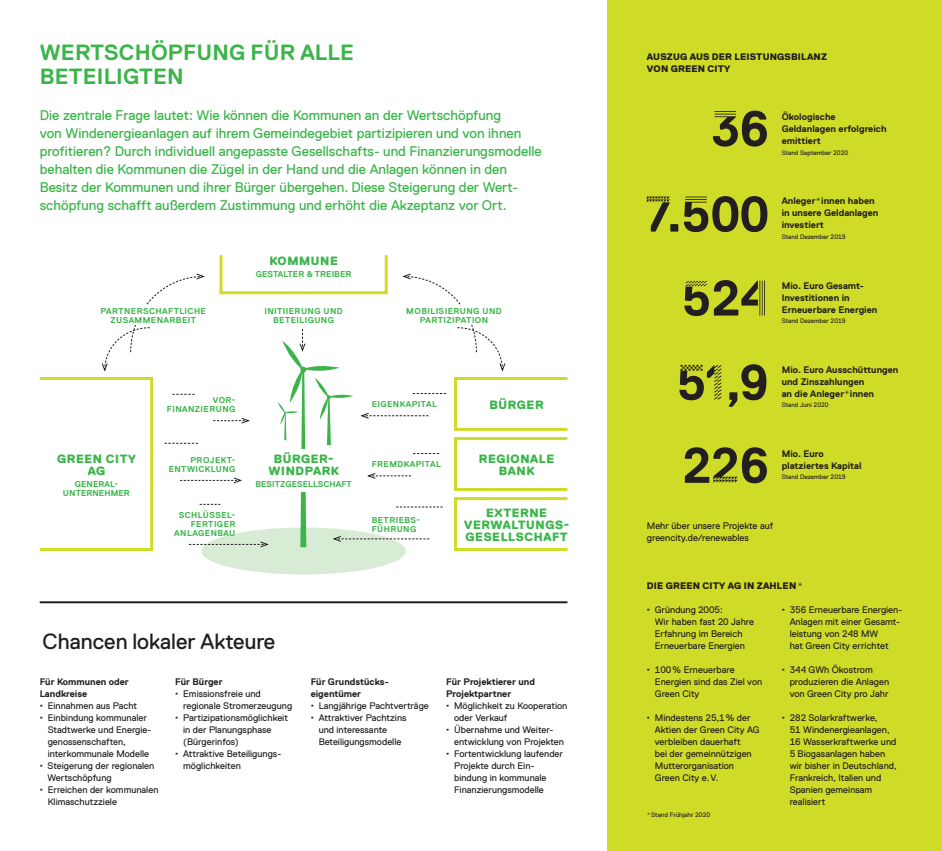
<style>
.page{position:relative;width:942px;height:851px;background:#fff}
.page>*{position:absolute;margin:0;border:0;box-sizing:border-box;transform-origin:0 0}
.t1{font:50px "Green City Replica";color:#231f20}
.t2{font:700 22px/24px "Replica Std";letter-spacing:.01em;color:#3bb54a}
.t3{font:22px "Replica Std";color:#231f20}
.t4{font:14px/18px "Replica Std";color:#3bb54a}
.t5{font:800 12px/12px "Replica Std";letter-spacing:.05em;color:#3bb54a;text-align:center}
.t6{font:9.5px/12px "Replica Std";color:#231f20}
.t7{font:700 9.5px/12px "Replica Std";color:#231f20}
.t8{font:800 9.5px/12px "Replica Std";letter-spacing:.02em;color:#231f20}
.t9{font:700 8.5px/9px "Replica Std";letter-spacing:.05em;color:#3bb54a;text-align:right}
.t10{font:700 8.5px/9px "Replica Std";letter-spacing:.01em;color:#3bb54a;text-align:center}
.t11{font:6.5px "Replica Std";color:#231f20}
.s1{font-weight:800}
</style>
<div class="page">
<div style="left:201px;top:527px;width:204px;height:47px;background:#d8ebd4;border-radius:50%"></div>
<hr style="left:40px;top:601px;width:527px;height:2px;background:#231f20">
<svg style="left:39px;top:255px;width:529px;height:297px"></svg>
<div style="left:89px;top:305px;width:128px;height:20px;background:#fff"></div>
<div style="left:266px;top:449px;width:74px;height:7px;background:#fff"></div>
<div style="left:266px;top:485px;width:74px;height:6px;background:#fff"></div>
<div style="left:255px;top:453px;width:96px;height:36px;background:#fff"></div>
<div style="left:607px;top:0;width:334px;height:850px;background:#cfdc27"></div>
<h2 class="t2" style="left:40px;top:41px;width:315px">WERTSCHÖPFUNG FÜR ALLE<br>BETEILIGTEN</h2>
<p class="t4" style="left:40px;top:106px;width:503px">Die zentrale Frage lautet: Wie können die Kommunen an der Wertschöpfung<br>von Windenergieanlagen auf ihrem Gemeindegebiet partizipieren und von ihnen profitieren? Durch individuell angepasste Gesellschafts- und Finanzierungsmodelle behalten die Kommunen die Zügel in der Hand und die Anlagen können in den Besitz der Kommunen und ihrer Bürger übergehen. Diese Steigerung der Wert&shy;schöpfung schafft außerdem Zustimmung und erhöht die Akzeptanz vor Ort.</p>
<p class="t9" style="left:100px;top:306px;width:107px;text-align:center">PARTNERSCHAFTLICHE<br>ZUSAMMENARBEIT</p>
<p class="t5" style="left:269px;top:254px;width:70px">KOMMUNE</p>
<p class="t10" style="left:255px;top:269px;width:97px">GESTALTER &amp; TREIBER</p>
<p class="t9" style="left:264px;top:306px;width:80px;text-align:center">INITIIERUNG UND<br>BETEILIGUNG</p>
<p class="t9" style="left:406px;top:306px;width:97px;text-align:center">MOBILISIERUNG UND<br>PARTIZIPATION</p>
<p class="t5" style="left:57px;top:452px;width:80px">GREEN CITY<br>AG</p>
<p class="t10" style="left:63px;top:479px;width:68px">GENERAL-<br>UNTERNEHMER</p>
<p class="t9" style="left:167px;top:395px;width:70px">VOR-<br>FINANZIERUNG</p>
<p class="t9" style="left:169px;top:455px;width:68px">PROJEKT-<br>ENTWICKLUNG</p>
<p class="t9" style="left:174px;top:511px;width:63px">SCHLÜSSEL-<br>FERTIGER<br>ANLAGENBAU</p>
<p class="t5" style="left:268px;top:452px;width:72px">BÜRGER-<br>WINDPARK</p>
<p class="t10" style="left:255px;top:479px;width:98px">BESITZGESELLSCHAFT</p>
<p class="t9" style="left:371px;top:400px;width:67px">EIGENKAPITAL</p>
<p class="t9" style="left:371px;top:460px;width:71px">FREMDKAPITAL</p>
<p class="t9" style="left:371px;top:515px;width:50px;text-align:left">BETRIEBS-<br>FÜHRUNG</p>
<p class="t5" style="left:489px;top:398px;width:55px">BÜRGER</p>
<p class="t5" style="left:478px;top:452px;width:77px">REGIONALE<br>BANK</p>
<p class="t5" style="left:464px;top:506px;width:106px">EXTERNE<br>VERWALTUNGS-<br>GESELLSCHAFT</p>
<h2 class="t3" style="left:43px;top:629px;width:234px">Chancen lokaler Akteure</h2>
<p class="t7" style="left:40px;top:675px;width:91px">Für Kommunen oder</p>
<p class="t7" style="left:40px;top:687px;width:49px">Landkreise</p>
<p class="t6" style="left:40px;top:699px;width:99px"><span class="s1">·</span> Einnahmen aus Pacht</p>
<p class="t6" style="left:40px;top:711px;width:109px"><span class="s1">·</span> Einbindung kommunaler</p>
<p class="t6" style="left:48px;top:723px;width:105px">Stadtwerke und Energie-</p>
<p class="t6" style="left:48px;top:735px;width:80px">genossenschaften,</p>
<p class="t6" style="left:48px;top:747px;width:103px">interkommunale Modelle</p>
<p class="t6" style="left:40px;top:759px;width:116px"><span class="s1">·</span> Steigerung der regionalen</p>
<p class="t6" style="left:48px;top:771px;width:66px">Wertschöpfung</p>
<p class="t6" style="left:40px;top:783px;width:120px"><span class="s1">·</span> Erreichen der kommunalen</p>
<p class="t6" style="left:48px;top:795px;width:71px">Klimaschutzziele</p>
<p class="t7" style="left:175px;top:675px;width:49px">Für Bürger</p>
<p class="t6" style="left:175px;top:687px;width:87px"><span class="s1">·</span> Emissionsfreie und</p>
<p class="t6" style="left:183px;top:699px;width:110px">regionale Stromerzeugung</p>
<p class="t6" style="left:175px;top:711px;width:114px"><span class="s1">·</span> Partizipationsmöglichkeit</p>
<p class="t6" style="left:183px;top:723px;width:90px">in der Planungsphase</p>
<p class="t6" style="left:183px;top:735px;width:57px">(Bürgerinfos)</p>
<p class="t6" style="left:175px;top:747px;width:107px"><span class="s1">·</span> Attraktive Beteiligungs-</p>
<p class="t6" style="left:183px;top:759px;width:59px">möglichkeiten</p>
<p class="t7" style="left:310px;top:675px;width:79px">Für Grundstücks-</p>
<p class="t7" style="left:310px;top:687px;width:52px">eigentümer</p>
<p class="t6" style="left:310px;top:699px;width:120px"><span class="s1">·</span> Langjährige Pachtverträge</p>
<p class="t6" style="left:310px;top:711px;width:97px"><span class="s1">·</span> Attraktiver Pachtzins</p>
<p class="t6" style="left:318px;top:723px;width:70px">und interessante</p>
<p class="t6" style="left:318px;top:735px;width:84px">Beteiligungsmodelle</p>
<p class="t7" style="left:446px;top:675px;width:90px">Für Projektierer und</p>
<p class="t7" style="left:446px;top:687px;width:67px">Projektpartner</p>
<p class="t6" style="left:446px;top:699px;width:123px"><span class="s1">·</span> Möglichkeit zu Kooperation</p>
<p class="t6" style="left:454px;top:711px;width:55px">oder Verkauf</p>
<p class="t6" style="left:446px;top:723px;width:109px"><span class="s1">·</span> Übernahme und Weiter-</p>
<p class="t6" style="left:454px;top:735px;width:111px">entwicklung von Projekten</p>
<p class="t6" style="left:446px;top:747px;width:118px"><span class="s1">·</span> Fortentwicklung laufender</p>
<p class="t6" style="left:454px;top:759px;width:82px">Projekte durch Ein-</p>
<p class="t6" style="left:454px;top:771px;width:94px">bindung in kommunale</p>
<p class="t6" style="left:454px;top:783px;width:91px">Finanzierungsmodelle</p>
<p class="t8" style="left:646px;top:51px;width:182px">AUSZUG AUS DER LEISTUNGSBILANZ<br>VON GREEN CITY</p>
<h1 class="t1" style="left:711px;top:101px;width:59px">36</h1>
<p class="t7" style="left:781px;top:111px;width:106px">Ökologische<br>Geldanlagen erfolgreich emittiert</p>
<p class="t11" style="left:781px;top:149px;width:68px">Stand September 2020</p>
<h1 class="t1" style="left:644px;top:186px;width:125px">7.500</h1>
<p class="t7" style="left:781px;top:195px;width:98px">Anleger*innen haben in unsere Geldanlagen investiert</p>
<p class="t11" style="left:781px;top:232px;width:65px">Stand Dezember 2019</p>
<h1 class="t1" style="left:681px;top:270px;width:89px">524</h1>
<p class="t7" style="left:781px;top:279px;width:97px">Mio. Euro Gesamt-<br>Investitionen in<br>Erneuerbare Energien</p>
<p class="t11" style="left:781px;top:317px;width:65px">Stand Dezember 2019</p>
<h1 class="t1" style="left:676px;top:355px;width:94px">51,9</h1>
<p class="t7" style="left:781px;top:363px;width:118px">Mio. Euro Ausschüttungen und Zinszahlungen<br>an die Anleger*innen</p>
<p class="t11" style="left:781px;top:401px;width:48px">Stand Juni 2020</p>
<h1 class="t1" style="left:682px;top:437px;width:87px">226</h1>
<p class="t7" style="left:781px;top:447px;width:81px">Mio. Euro platziertes Kapital</p>
<p class="t11" style="left:781px;top:473px;width:65px">Stand Dezember 2019</p>
<p class="t6" style="left:646px;top:519px;width:128px">Mehr über unsere Projekte auf greencity.de/renewables</p>
<p class="t8" style="left:646px;top:579px;width:157px">DIE GREEN CITY AG IN ZAHLEN*</p>
<p class="t6" style="left:654px;top:603px;width:101px;text-indent:-8px"><span class="s1">·</span> Gründung 2005:<br>Wir haben fast 20 Jahre<br>Erfahrung im Bereich<br>Erneuerbare Energien</p>
<p class="t6" style="left:654px;top:663px;width:109px;text-indent:-8px"><span class="s1">·</span> 100% Erneuerbare<br>Energien sind das Ziel von<br>Green City</p>
<p class="t6" style="left:654px;top:711px;width:106px;text-indent:-8px"><span class="s1">·</span> Mindestens 25,1% der<br>Aktien der Green City AG verbleiben dauerhaft<br>bei der gemeinnützigen<br>Mutterorganisation<br>Green City e.V.</p>
<p class="t11" style="left:646px;top:811px;width:65px">*Stand Frühjahr 2020</p>
<p class="t6" style="left:789px;top:603px;width:114px;text-indent:-8px"><span class="s1">·</span> 356 Erneuerbare Energien-<br>Anlagen mit einer Gesamt&shy;leistung von 248 MW<br>hat Green City errichtet</p>
<p class="t6" style="left:789px;top:663px;width:101px;text-indent:-8px"><span class="s1">·</span> 344 GWh Ökostrom produzieren die Anlagen von Green City pro Jahr</p>
<p class="t6" style="left:789px;top:711px;width:108px;text-indent:-8px"><span class="s1">·</span> 282 Solarkraftwerke,<br>51 Windenergieanlagen,<br>16 Wasserkraftwerke und<br>5 Biogasanlagen haben wir bisher in Deutschland,<br>Frankreich, Italien und<br>Spanien gemeinsam realisiert</p>
</div>
